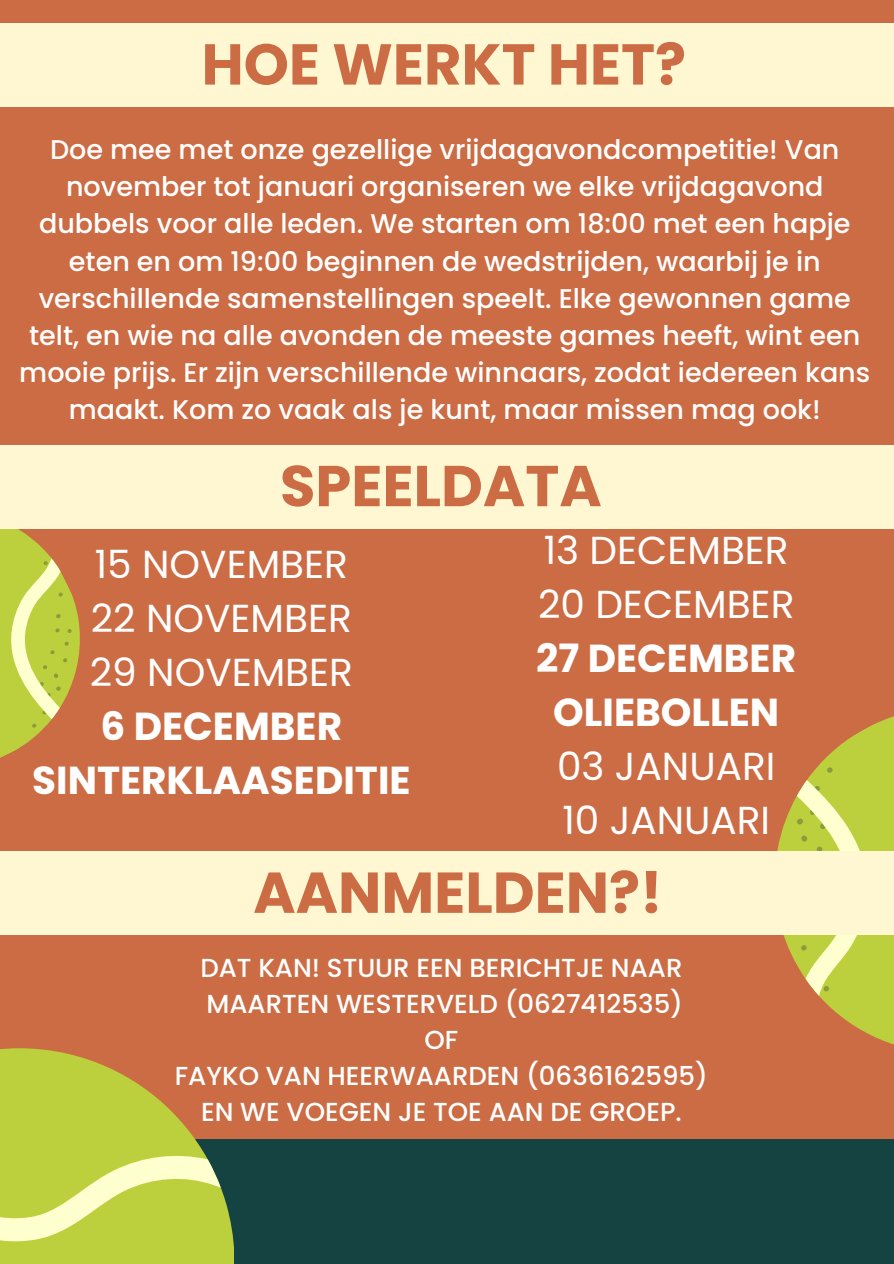
<style>
.page{position:relative;width:894px;height:1264px;background:#fff}
.page>*{position:absolute;margin:0;border:0;box-sizing:border-box;transform-origin:0 0}
.t1{font:700 57.6px "Poppins";color:#cc6c44}
.t2{font:39px/54px "Poppins";color:#fff;text-align:center}
.t3{font:500 27px/37.2px "Poppins";color:#fff;text-align:center}
.t4{font:500 26.1px/36px "Poppins";color:#fff;text-align:center}
.s1{font-weight:700}
</style>
<div class="page">
<div style="left:0;top:0;width:893px;height:1263px;background:#154341"></div>
<div style="left:0;top:0;width:893px;height:1138px;background:#cc6c44"></div>
<div style="left:0;top:23px;width:893px;height:84px;background:#fef7d2"></div>
<svg style="left:0;top:1048px;width:234px;height:215px;fill:#bccf3c"></svg>
<svg style="left:0;top:1075px;width:221px;height:170px"></svg>
<svg style="left:0;top:528px;width:123px;height:230px"></svg>
<svg style="left:819px;top:716px;width:74px;height:328px;fill:#bccf3c"></svg>
<svg style="left:777px;top:765px;width:116px;height:232px"></svg>
<div style="left:0;top:444px;width:893px;height:84px;background:#fef7d2"></div>
<div style="left:0;top:851px;width:893px;height:84px;background:#fef7d2"></div>
<h2 class="t1" style="left:201px;top:24px;width:486px">HOE WERKT HET?</h2>
<h1 class="t3" style="left:19px;top:131px;width:852px">Doe mee met onze gezellige vrijdagavondcompetitie! Van november tot januari organiseren we elke vrijdagavond dubbels voor alle leden. We starten om 18:00 met een hapje eten en om 19:00 beginnen de wedstrijden, waarbij je in verschillende samenstellingen speelt. Elke gewonnen game telt, en wie na alle avonden de meeste games heeft, wint een mooie prijs. Er zijn verschillende winnaars, zodat iedereen kans maakt. Kom zo vaak als je kunt, maar missen mag ook!</h1>
<p class="t1" style="left:280px;top:445px;width:323px">SPEELDATA</p>
<p class="t2" style="left:32px;top:537px;width:380px">15 NOVEMBER<br>22 NOVEMBER<br>29 NOVEMBER<br><span class="s1">6 DECEMBER<br>SINTERKLAASEDITIE</span></p>
<h1 class="t2" style="left:536px;top:523px;width:261px">13 DECEMBER<br>20 DECEMBER<br><span class="s1">27 DECEMBER<br>OLIEBOLLEN<br></span>03 JANUARI<br>10 JANUARI</h1>
<h2 class="t1" style="left:253px;top:852px;width:411px">AANMELDEN?!</h2>
<p class="t4" style="left:175px;top:949px;width:534px">DAT KAN! STUUR EEN BERICHTJE NAAR<br>MAARTEN WESTERVELD (0627412535)<br>OF<br>FAYKO VAN HEERWAARDEN (0636162595)<br>EN WE VOEGEN JE TOE AAN DE GROEP.</p>
</div>
